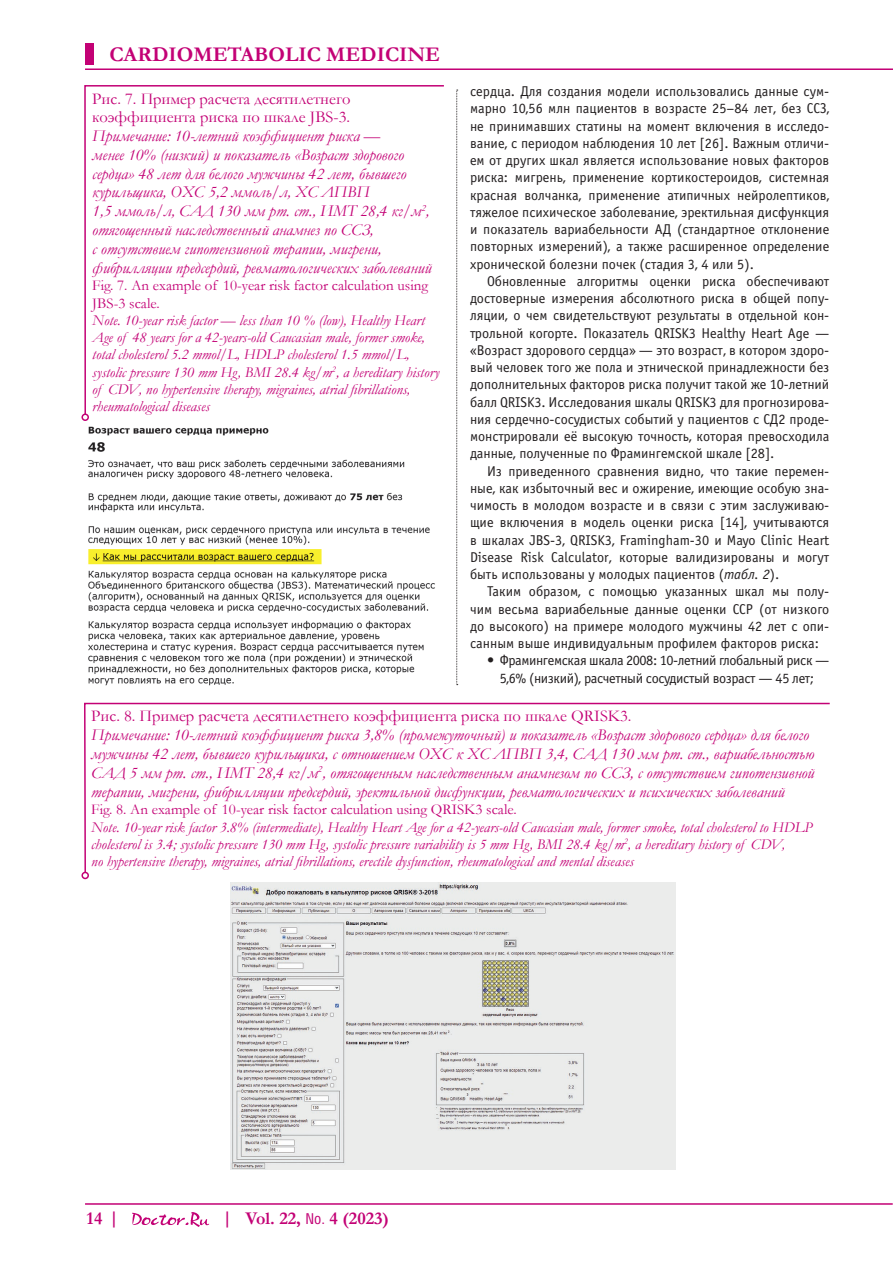
<style>
.page{position:relative;width:893px;height:1263px;background:#fff}
.page>*{position:absolute;margin:0;border:0;box-sizing:border-box;transform-origin:0 0}
.t1{font:700 21px "Garamond";color:#c30175}
.t2{font:700 18px "Garamond";color:#c30175}
.t3{font:italic 16.5px/18.9px "Garamond";color:#c30175}
.t4{font:16.5px/18.8px "Garamond";color:#c30175}
.t5{font:italic 15px/17.2px "Garamond";color:#c30175}
.t6{font:15px/17.2px "Garamond";color:#c30175}
.lit_2{font:14.25px/17.2px "Officina Sans C";color:#231f20;text-align:justify}
.lit_2-2{font:14.25px/17.2px "Officina Sans C";letter-spacing:-.03em;color:#231f20;text-align:center}
.s1{font-style:italic}
.s2{font-family:"Helios Cond";font-weight:400;font-size:15px}
</style>
<div class="page">
<div style="left:85px;top:43px;width:9px;height:21px;background:#c30175"></div>
<hr style="left:85px;top:68px;width:808px;height:2px;background:#c30175">
<hr style="left:85px;top:1203px;width:808px;height:2px;background:#c30175">
<svg style="left:132px;top:1212px;width:77px;height:15px"></svg>
<svg style="left:84px;top:702px;width:746px;height:172px"></svg>
<div style="left:81px;top:872px;width:8px;height:7px;border:2px solid #c30175;border-radius:50%"></div>
<img style="left:231px;top:883px;width:445px;height:286px">
<svg style="left:456px;top:90px;width:2px;height:595px"></svg>
<svg style="left:84px;top:85px;width:360px;height:328px"></svg>
<div style="left:81px;top:413px;width:8px;height:8px;border:2px solid #c30175;border-radius:50%"></div>
<img style="left:88px;top:426px;width:347px;height:259px">
<h1 class="t1" style="left:109px;top:40px;width:332px">CARDIOMETABOLIC MEDICINE</h1>
<p class="t4" style="left:92px;top:89px;width:260px">Рис. 7. Пример расчета десятилетнего коэффициента риска по шкале JBS-3.</p>
<p class="t3" style="left:92px;top:126px;width:341px">Примечание: 10-летний коэффициент риска —<br>менее 10% (низкий) и показатель «Возраст здорового сердца» 48 лет для белого мужчины 42 лет, бывшего курильщика, ОХС 5,2 ммоль/л, ХС ЛПВП<br>1,5 ммоль/л, САД 130 мм рт. ст., ИМТ 28,4 кг/м<sup>2</sup>, отягощенный наследственный анамнез по ССЗ,<br>с отсутствием гипотензивной терапии, мигрени, фибрилляции предсердий, ревматологических заболеваний</p>
<p class="t6" style="left:92px;top:277px;width:337px">Fig. 7. An example of 10-year risk factor calculation using<br>JBS-3 scale.</p>
<p class="t5" style="left:92px;top:311px;width:349px">Note. 10-year risk factor — less than 10 % (low), Healthy Heart Age of 48 years for a 42-years-old Caucasian male, former smoke, total cholesterol 5.2 mmol/L, HDLP cholesterol 1.5 mmol/L, systolic pressure 130 mm Hg, BMI 28.4 kg/m<sup>2</sup>, a hereditary history of CDV, no hypertensive therapy, migraines, atrial fibrillations, rheumatological diseases</p>
<p class="lit_2" style="left:470px;top:83px;width:361px">сердца. Для создания модели использовались данные сум&shy;марно 10,56 млн пациентов в возрасте 25–84 лет, без ССЗ, не принимавших статины на момент включения в исследо&shy;вание, с периодом наблюдения 10 лет [26]. Важным отличи&shy;ем от других шкал является использование новых факторов риска: мигрень, применение кортикостероидов, системная красная волчанка, применение атипичных нейролептиков, тяжелое психическое заболевание, эректильная дисфункция и показатель вариабельности АД (стандартное отклонение повторных измерений), а также расширенное определение хронической болезни почек (стадия 3, 4 или 5).</p>
<p class="lit_2" style="left:470px;top:273px;width:361px;text-indent:17px">Обновленные алгоритмы оценки риска обеспечивают достоверные измерения абсолютного риска в общей попу&shy;ляции, о чем свидетельствуют результаты в отдельной кон&shy;трольной когорте. Показатель QRISK3 Healthy Heart Age — «Возраст здорового сердца» — это возраст, в котором здоро&shy;вый человек того же пола и этнической принадлежности без дополнительных факторов риска получит такой же 10-летний балл QRISK3. Исследования шкалы QRISK3 для прогнозирова&shy;ния сердечно-сосудистых событий у пациентов с СД2 проде&shy;монстрировали её высокую точность, которая превосходила данные, полученные по Фрамингемской шкале [28].</p>
<p class="lit_2" style="left:470px;top:462px;width:361px;text-indent:17px">Из приведенного сравнения видно, что такие перемен&shy;ные, как избыточный вес и ожирение, имеющие особую зна&shy;чимость в молодом возрасте и в связи с этим заслуживаю&shy;щие включения в модель оценки риска [14], учитываются в шкалах JBS-3, QRISK3, Framingham-30 и Mayo Clinic Heart Disease Risk Calculator, которые валидизированы и могут быть использованы у молодых пациентов (<span class="s1">табл. 2</span>).</p>
<p class="lit_2" style="left:470px;top:583px;width:361px;text-indent:17px">Таким образом, с помощью указанных шкал мы полу&shy;чим весьма вариабельные данные оценки ССР (от низкого до высокого) на примере молодого мужчины 42 лет с опи&shy;санным выше индивидуальным профилем факторов риска:</p>
<p class="lit_2-2" style="left:487px;top:652px;width:344px">• Фрамингемская шкала 2008: 10-летний глобальный риск —<br>5,6% (низкий), расчетный сосудистый возраст — 45 лет;</p>
<p class="t4" style="left:91px;top:706px;width:542px">Рис. 8. Пример расчета десятилетнего коэффициента риска по шкале QRISK3.</p>
<p class="t3" style="left:91px;top:725px;width:725px">Примечание: 10-летний коэффициент риска 3,8% (промежуточный) и показатель «Возраст здорового сердца» для белого мужчины 42 лет, бывшего курильщика, с отношением ОХС к ХС ЛПВП 3,4, САД 130 мм рт. ст., вариабельностью САД 5 мм рт. ст., ИМТ 28,4 кг/м<sup>2</sup>, отягощенным наследственным анамнезом по ССЗ, с отсутствием гипотензивной терапии, мигрени, фибрилляции предсердий, эректильной дисфункции, ревматологических и психических заболеваний</p>
<p class="t6" style="left:91px;top:800px;width:427px">Fig. 8. An example of 10-year risk factor calculation using QRISK3 scale.</p>
<p class="t5" style="left:91px;top:818px;width:722px">Note. 10-year risk factor 3.8% (intermediate), Healthy Heart Age for a 42-years-old Caucasian male, former smoke, total cholesterol to HDLP cholesterol is 3.4; systolic pressure 130 mm Hg, systolic pressure variability is 5 mm Hg, BMI 28.4 kg/m<sup>2</sup>, a hereditary history of CDV,<br>no hypertensive therapy, migraines, atrial fibrillations, erectile dysfunction, rheumatological and mental diseases</p>
<p class="t2" style="left:86px;top:1206px;width:34px">14 |</p>
<p class="t2" style="left:222px;top:1206px;width:168px">| Vol. 22, <span class="s2">No.</span> 4 (2023)</p>
</div>
